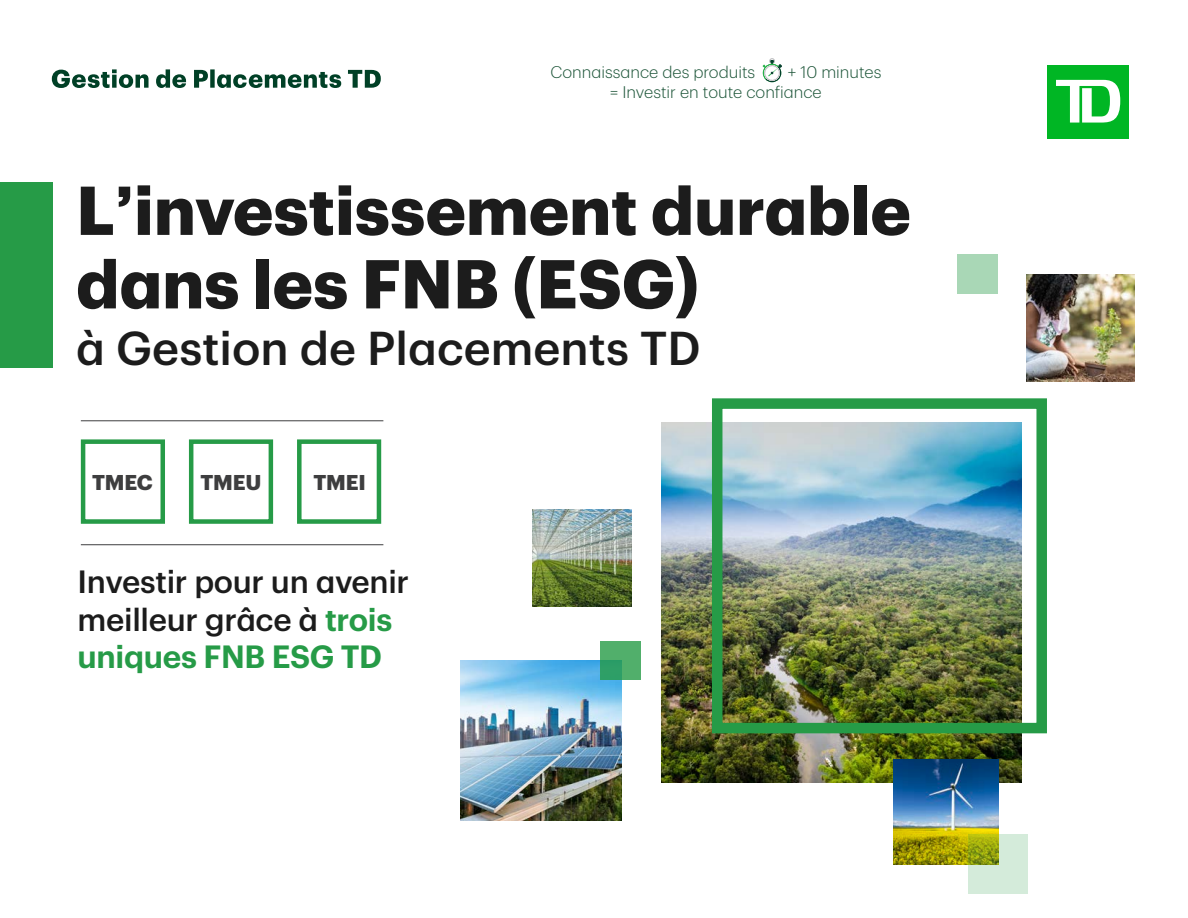
<style>
.page{position:relative;width:1188px;height:918px;background:#fff}
.page>*{position:absolute;margin:0;border:0;box-sizing:border-box;transform-origin:0 0}
.Header_1-Cover_60pt{font:700 67.5px/73.5px "TD Graphik";color:#1c1c1c}
.Header_1-Cover_60pt-2{font:500 46.5px "TD Graphik";color:#1c1c1c}
.Ticker_Copy{font:500 31.5px/37.5px "TD Graphik";letter-spacing:-.01em;color:#1c1c1c}
.Tickers_-_Cover{font:700 21px "TD Graphik";letter-spacing:-.01em;color:#3e3e3f}
.Equation_-_Dark_Gree{font:300 16.5px/19.5px "TD Graphik";color:#1a5336}
.s1{font-weight:600;color:#269b47}
</style>
<div class="page">
<svg style="left:52px;top:69px;width:329px;height:19px"></svg>
<div style="left:1047px;top:65px;width:82px;height:73px;background:#00b624"></div>
<svg style="left:1056px;top:80px;width:64px;height:43px"></svg>
<svg style="left:763px;top:58px;width:19px;height:24px"></svg>
<div style="left:0;top:182px;width:52px;height:185px;background:#269b47"></div>
<hr style="left:81px;top:420px;width:302px;height:1px;background:#3e3e3f">
<div style="left:81px;top:439px;width:84px;height:85px;border:4px solid #269b47"></div>
<div style="left:189px;top:439px;width:84px;height:85px;border:4px solid #269b47"></div>
<div style="left:297px;top:439px;width:84px;height:85px;border:4px solid #269b47"></div>
<hr style="left:81px;top:544px;width:302px;height:1px;background:#3e3e3f">
<img style="left:662px;top:423px;width:359px;height:359px">
<img style="left:1027px;top:274px;width:107px;height:107px">
<img style="left:461px;top:661px;width:160px;height:160px">
<div style="left:957px;top:254px;width:40px;height:40px;background:#a9d7b6"></div>
<svg style="left:601px;top:641px;width:40px;height:39px;background:#47aa69"></svg>
<div style="left:712px;top:398px;width:335px;height:335px;border:10px solid #269b47"></div>
<img style="left:533px;top:509px;width:98px;height:98px">
<img style="left:893px;top:759px;width:105px;height:105px">
<svg style="left:969px;top:835px;width:59px;height:59px;background:#c4d8a5"></svg>
<p class="Equation_-_Dark_Gree" style="left:551px;top:61px;width:206px">Connaissance des produits</p>
<p class="Equation_-_Dark_Gree" style="left:610px;top:61px;width:273px;text-indent:178px">+ 10 minutes = Investir en toute confiance</p>
<h1 class="Header_1-Cover_60pt" style="left:76px;top:168px;width:836px">L’investissement durable dans les FNB (ESG)</h1>
<h1 class="Header_1-Cover_60pt-2" style="left:76px;top:313px;width:626px">à Gestion de Placements TD</h1>
<p class="Tickers_-_Cover" style="left:92px;top:466px;width:62px">TMEC</p>
<p class="Tickers_-_Cover" style="left:201px;top:466px;width:63px">TMEU</p>
<p class="Tickers_-_Cover" style="left:313px;top:466px;width:54px">TMEI</p>
<p class="Ticker_Copy" style="left:78px;top:560px;width:333px">Investir pour un avenir meilleur grâce à <span class="s1">trois uniques FNB ESG TD</span></p>
</div>
